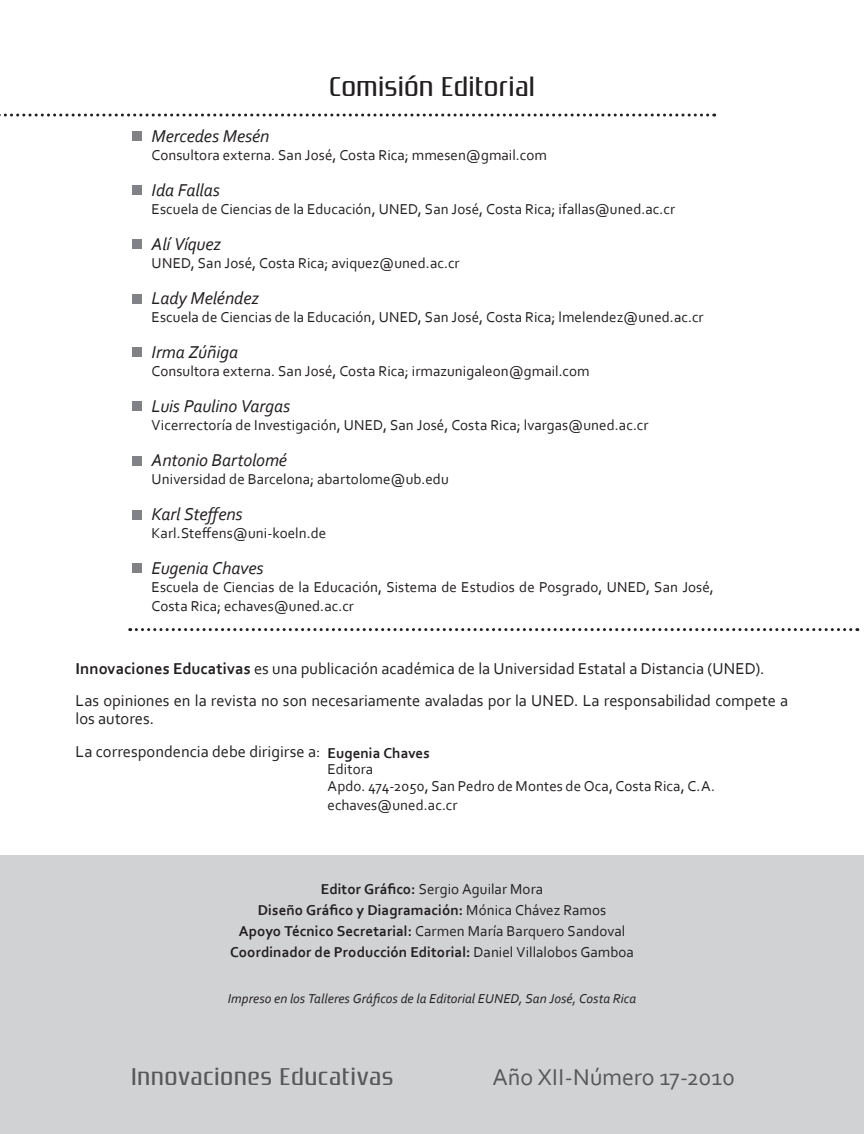
<style>
.page{position:relative;width:864px;height:1134px;background:#fff}
.page>*{position:absolute;margin:0;border:0;box-sizing:border-box;transform-origin:0 0}
.t1{font:27px "Zrnic Rg";letter-spacing:.03em;color:#231f20}
.t2{font:24px "Zrnic Rg";letter-spacing:.045em;color:#57585a}
.t3{font:24px "Corbel";letter-spacing:-.005em;color:#57585a}
.t4{font:italic 18px "Corbel";letter-spacing:-.005em;color:#231f20}
.t5{font:16.5px/18px "Corbel";color:#231f20}
.t6{font:15px/19.5px "Corbel";letter-spacing:.005em;color:#231f20}
.t7{font:700 15px "Corbel";letter-spacing:.005em;color:#231f20}
.t8{font:italic 13.5px "Corbel";letter-spacing:.005em;color:#231f20}
.s1{font-weight:700}
.s2{font-weight:700;font-size:15px}
.s3{font-weight:400}
</style>
<div class="page">
<div style="left:0;top:855px;width:864px;height:279px;background:#d1d2d4"></div>
<svg style="left:0;top:114px;width:708px;height:3px"></svg>
<svg style="left:130px;top:628px;width:721px;height:3px"></svg>
<div style="left:132px;top:131px;width:10px;height:10px;background:#808285"></div>
<div style="left:132px;top:294px;width:10px;height:9px;background:#808285"></div>
<div style="left:132px;top:185px;width:10px;height:10px;background:#808285"></div>
<div style="left:132px;top:347px;width:10px;height:10px;background:#808285"></div>
<div style="left:132px;top:456px;width:10px;height:10px;background:#808285"></div>
<div style="left:132px;top:239px;width:10px;height:10px;background:#808285"></div>
<div style="left:132px;top:401px;width:10px;height:10px;background:#808285"></div>
<div style="left:132px;top:510px;width:10px;height:10px;background:#808285"></div>
<div style="left:132px;top:563px;width:10px;height:10px;background:#808285"></div>
<p class="t1" style="left:329px;top:70px;width:207px">Comisión Editorial</p>
<p class="t4" style="left:152px;top:125px;width:119px">Mercedes Mesén</p>
<p class="t6" style="left:152px;top:145px;width:397px">Consultora externa. San José, Costa Rica; mmesen@gmail.com</p>
<p class="t4" style="left:152px;top:179px;width:70px">Ida Fallas</p>
<p class="t6" style="left:152px;top:199px;width:525px">Escuela de Ciencias de la Educación, UNED, San José, Costa Rica; ifallas@uned.ac.cr</p>
<p class="t4" style="left:152px;top:233px;width:71px">Alí Víquez</p>
<p class="t6" style="left:152px;top:253px;width:309px">UNED, San José, Costa Rica; aviquez@uned.ac.cr</p>
<p class="t4" style="left:152px;top:287px;width:109px">Lady Meléndez</p>
<p class="t6" style="left:152px;top:307px;width:553px">Escuela de Ciencias de la Educación, UNED, San José, Costa Rica; lmelendez@uned.ac.cr</p>
<p class="t4" style="left:152px;top:341px;width:88px">Irma Zúñiga</p>
<p class="t6" style="left:152px;top:361px;width:440px">Consultora externa. San José, Costa Rica; irmazunigaleon@gmail.com</p>
<p class="t4" style="left:152px;top:395px;width:140px">Luis Paulino Vargas</p>
<p class="t6" style="left:152px;top:415px;width:498px">Vicerrectoría de Investigación, UNED, San José, Costa Rica; lvargas@uned.ac.cr</p>
<p class="t4" style="left:152px;top:449px;width:137px">Antonio Bartolomé</p>
<p class="t6" style="left:152px;top:469px;width:299px">Universidad de Barcelona; abartolome@ub.edu</p>
<p class="t4" style="left:152px;top:503px;width:93px">Karl Steffens</p>
<p class="t6" style="left:152px;top:523px;width:176px">Karl.Steffens@uni-koeln.de</p>
<p class="t4" style="left:152px;top:557px;width:113px">Eugenia Chaves</p>
<p class="t6" style="left:152px;top:577px;width:564px">Escuela de Ciencias de la Educación, Sistema de Estudios de Posgrado, UNED, San José,<br>Costa Rica; echaves@uned.ac.cr</p>
<p class="t5" style="left:76px;top:659px;width:691px"><span class="s1">Innovaciones Educativas</span> es una publicación académica de la Universidad Estatal a Distancia (UNED).</p>
<p class="t5" style="left:76px;top:691px;width:714px">Las opiniones en la revista no son necesariamente avaladas por la UNED. La responsabilidad compete a los autores.</p>
<p class="t5" style="left:76px;top:742px;width:356px">La correspondencia debe dirigirse a: <span class="s2">Eugenia Chaves</span></p>
<p class="t6" style="left:328px;top:759px;width:47px">Editora</p>
<p class="t6" style="left:328px;top:776px;width:389px">Apdo. 474-2050, San Pedro de Montes de Oca, Costa Rica, C.A.</p>
<p class="t6" style="left:328px;top:795px;width:131px">echaves@uned.ac.cr</p>
<p class="t6" style="left:321px;top:879px;width:224px"><span class="s1">Editor Gráfico:</span> Sergio Aguilar Mora</p>
<p class="t7" style="left:258px;top:901px;width:350px">Diseño Gráfico y Diagramación: <span class="s3">Mónica Chávez Ramos</span></p>
<p class="t6" style="left:239px;top:921px;width:388px"><span class="s1">Apoyo Técnico Secretarial:</span> Carmen María Barquero Sandoval</p>
<p class="t7" style="left:230px;top:943px;width:405px">Coordinador de Producción Editorial: <span class="s3">Daniel Villalobos Gamboa</span></p>
<p class="t8" style="left:228px;top:990px;width:410px">Impreso en los Talleres Gráficos de la Editorial EUNED, San José, Costa Rica</p>
<p class="t2" style="left:132px;top:1063px;width:263px">Innovaciones Educativas</p>
<p class="t3" style="left:492px;top:1062px;width:244px">Año XII-Número 17-2010</p>
</div>
